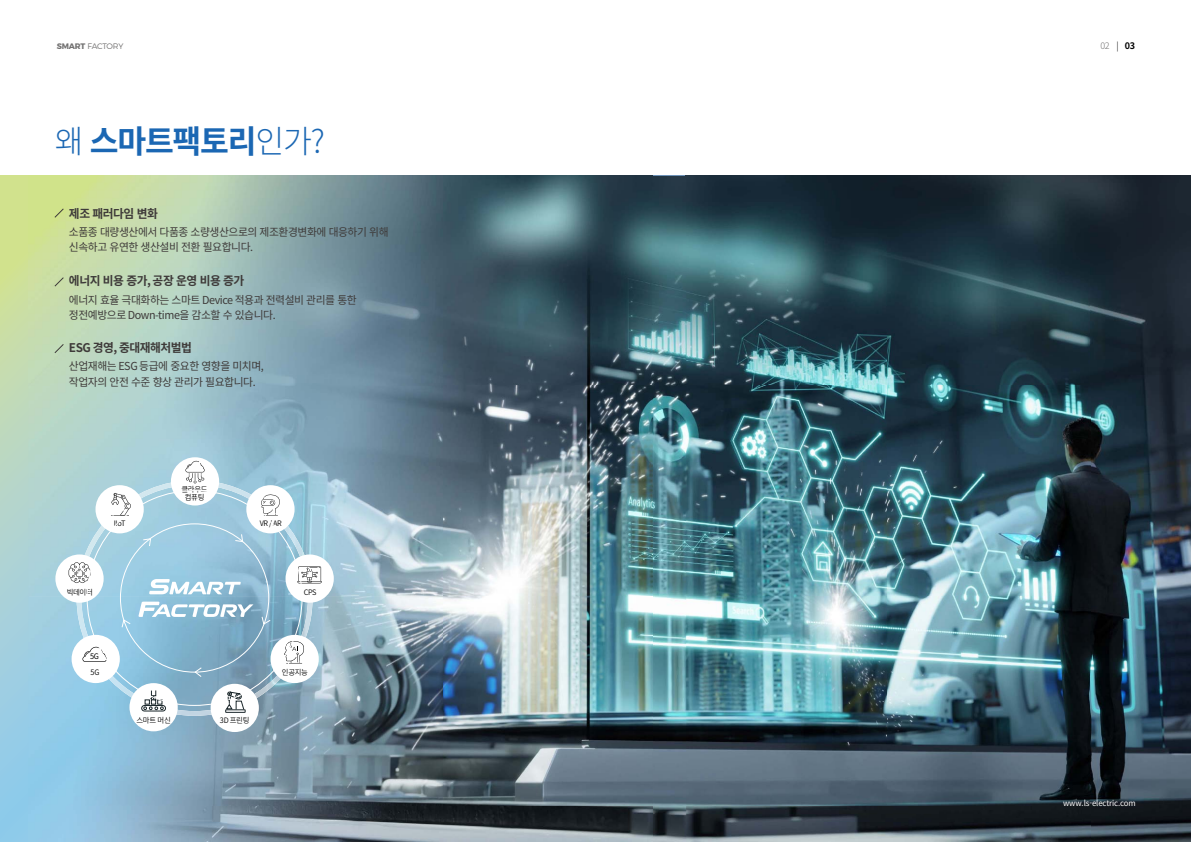
<style>
.page{position:relative;width:1191px;height:842px;background:#fff}
.page>*{position:absolute;margin:0;border:0;box-sizing:border-box;transform-origin:0 0}
.t1{font:700 32px "Noto Sans CJ Kkr";letter-spacing:-.04em;color:#1b67b3}
.t2{font:700 12px "Noto Sans CJ Kkr";letter-spacing:-.04em;color:#3e3a39}
.t3{font:11px/15.1px "Noto Sans CJ Kkr";letter-spacing:-.04em;color:#3e3a39}
.t4{font:300 9px "Noto Sans CJ Kkr";color:#727171}
.t5{font:8px "Noto Sans CJ Kkr";letter-spacing:-.015em;color:#fff}
.t6{font:300 8px "Montserrat";letter-spacing:-.035em;color:#727171}
.t7{font:7.6px "Noto Sans CJ Kkr";color:#000}
.t8{font:600 7.5px/8px "Noto Sans CJ Kkr";letter-spacing:-.04em;color:#000;text-align:center}
.s1{font-weight:700}
.s2{color:#000}
.s3{font-weight:700;color:#000}
.s4{font-weight:300}
</style>
<div class="page">
<svg style="left:0;top:176px;width:28px;height:666px;background:#b2d5c4"></svg>
<img style="left:28px;top:175px;width:1163px;height:667px">
<img style="left:112px;top:480px;width:165px;height:10px">
<img style="left:77px;top:547px;width:10px;height:134px">
<img style="left:302px;top:547px;width:10px;height:134px">
<img style="left:176px;top:706px;width:36px;height:10px">
<div style="left:55px;top:554px;width:49px;height:49px;background:#fff;border-radius:50%"></div>
<div style="left:72px;top:635px;width:48px;height:48px;background:#fff;border-radius:50%"></div>
<div style="left:129px;top:683px;width:49px;height:48px;background:#fff;border-radius:50%"></div>
<div style="left:211px;top:684px;width:48px;height:48px;background:#fff;border-radius:50%"></div>
<div style="left:270px;top:635px;width:49px;height:48px;background:#fff;border-radius:50%"></div>
<div style="left:285px;top:554px;width:49px;height:49px;background:#fff;border-radius:50%"></div>
<svg style="left:302px;top:643px;width:2px;height:12px"></svg>
<svg style="left:302px;top:566px;width:20px;height:17px"></svg>
<svg style="left:141px;top:706px;width:25px;height:5px"></svg>
<div style="left:225px;top:709px;width:20px;height:4px;border:1px solid #1a262a"></div>
<svg style="left:226px;top:706px;width:18px;height:4px"></svg>
<svg style="left:69px;top:562px;width:18px;height:21px"></svg>
<div style="left:171px;top:457px;width:48px;height:48px;background:#fff;border-radius:50%"></div>
<svg style="left:185px;top:461px;width:20px;height:22px"></svg>
<div style="left:246px;top:485px;width:48px;height:48px;background:#fff;border-radius:50%"></div>
<div style="left:95px;top:485px;width:49px;height:48px;background:#fff;border-radius:50%"></div>
<svg style="left:82px;top:651px;width:5px;height:11px"></svg>
<svg style="left:87px;top:490px;width:215px;height:216px"></svg>
<svg style="left:143px;top:534px;width:100px;height:12px"></svg>
<svg style="left:122px;top:619px;width:9px;height:9px"></svg>
<svg style="left:261px;top:616px;width:10px;height:9px"></svg>
<svg style="left:194px;top:667px;width:8px;height:10px"></svg>
<svg style="left:54px;top:208px;width:10px;height:10px"></svg>
<svg style="left:54px;top:277px;width:10px;height:10px"></svg>
<svg style="left:54px;top:344px;width:10px;height:10px"></svg>
<p class="t6" style="left:57px;top:39px;width:68px"><span class="s1">SMART</span> FACTORY</p>
<p class="t4" style="left:1100px;top:41px;width:36px">02 <span class="s2">|</span> <span class="s3">03</span></p>
<h1 class="t1" style="left:55px;top:123px;width:272px"><span class="s4">왜</span> 스마트팩토리<span class="s4">인가?</span></h1>
<p class="t2" style="left:69px;top:207px;width:90px">제조 패러다임 변화</p>
<p class="t3" style="left:69px;top:225px;width:321px">소품종 대량생산에서 다품종 소량생산으로의 제조환경변화에 대응하기 위해 신속하고 유연한 생산설비 전환 필요합니다.</p>
<p class="t2" style="left:69px;top:274px;width:177px">에너지 비용 증가, 공장 운영 비용 증가</p>
<p class="t3" style="left:69px;top:292px;width:289px">에너지 효율 극대화하는 스마트 Device 적용과 전력설비 관리를 통한 정전예방으로 Down-time을 감소할 수 있습니다.</p>
<p class="t2" style="left:69px;top:341px;width:124px">ESG 경영, 중대재해처벌법</p>
<p class="t3" style="left:69px;top:359px;width:196px">산업재해는 ESG 등급에 중요한 영향을 미치며, 작업자의 안전 수준 향상 관리가 필요합니다.</p>
<p class="t8" style="left:181px;top:485px;width:28px">클라우드 컴퓨팅</p>
<p class="t8" style="left:114px;top:519px;width:13px">IIoT</p>
<p class="t8" style="left:260px;top:519px;width:24px">VR / AR</p>
<p class="t8" style="left:67px;top:588px;width:28px">빅데이터</p>
<p class="t7" style="left:90px;top:652px;width:10px">5G</p>
<p class="t8" style="left:91px;top:668px;width:10px">5G</p>
<p class="t8" style="left:136px;top:717px;width:36px">스마트 머신</p>
<p class="t8" style="left:220px;top:717px;width:31px">3D 프린팅</p>
<p class="t8" style="left:304px;top:588px;width:14px">CPS</p>
<p class="t8" style="left:282px;top:669px;width:28px">인공지능</p>
<p class="t5" style="left:1063px;top:799px;width:74px">www.ls-electric.com</p>
</div>
